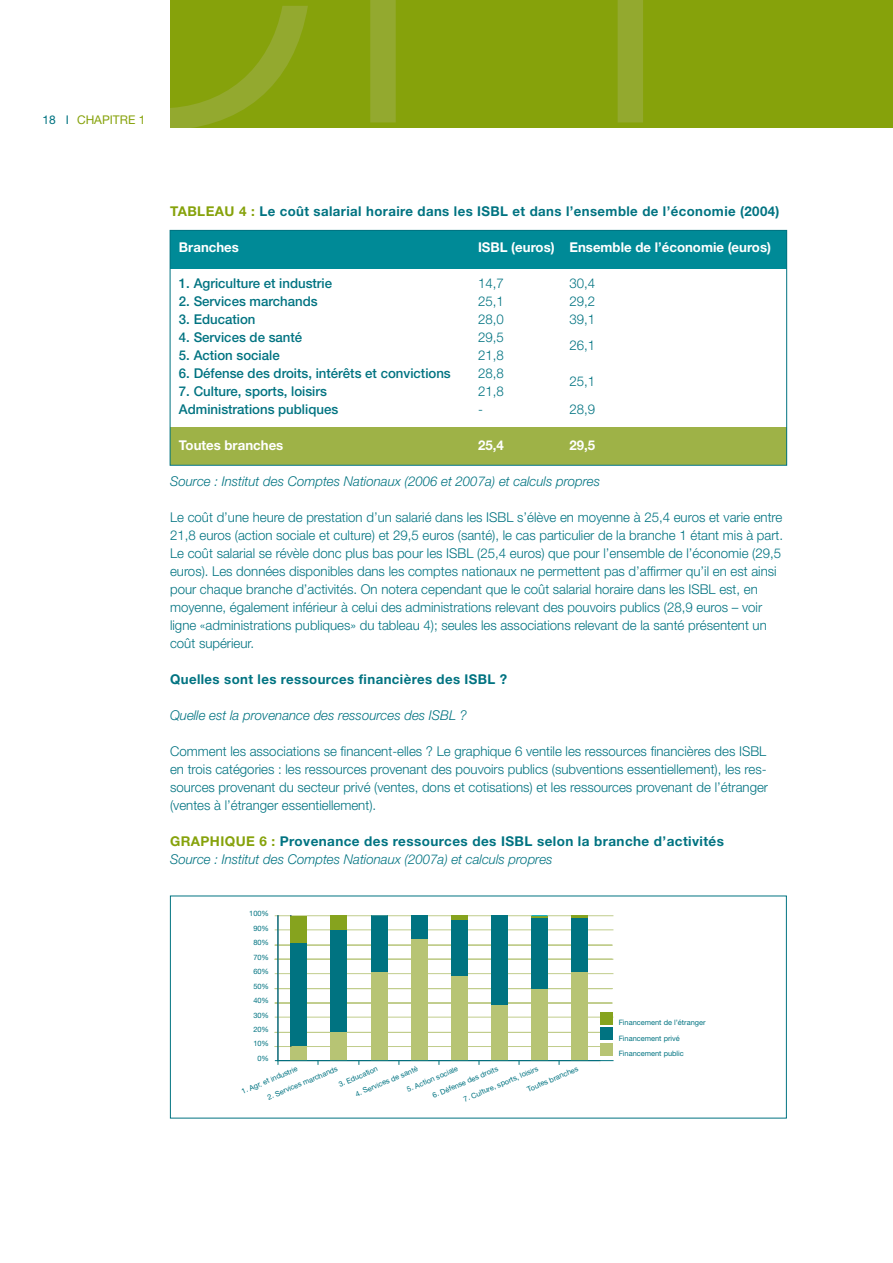
<style>
.page{position:relative;width:893px;height:1263px;background:#fff}
.page>*{position:absolute;margin:0;border:0;box-sizing:border-box;transform-origin:0 0}
.t1{font:300 13.5px/18px "Helvetica Neue";color:#007381}
.t2{font:italic 300 13.5px/18px "Helvetica Neue";color:#007381}
.t3{font:500 13.5px "Helvetica Neue";color:#007381}
.t4{font:700 13.5px "Helvetica Neue";letter-spacing:.03em;color:#007381}
.t5{font:700 13.5px "Helvetica Neue";color:#fff}
.t6{font:700 13.5px "Helvetica Neue";color:#86a20b}
.t7{font:12px "Helvetica Neue";color:#86a20b}
.t8{font:7.35px/15.6px "Helvetica Neue";color:#007381}
.s1{color:#007381}
.s2{color:#86a20b}
.s3{font-weight:700;font-style:normal;color:#86a20b}
.s4{font-weight:700;font-style:normal}
</style>
<div class="page">
<div style="left:170px;top:427px;width:617px;height:38px;background:#9eb247"></div>
<div style="left:170px;top:229px;width:617px;height:39px;background:#008a97"></div>
<div style="left:170px;top:0;width:723px;height:128px;background:#86a20b"></div>
<svg style="left:170px;top:6px;width:138px;height:122px"></svg>
<svg style="left:370px;top:0;width:273px;height:122px"></svg>
<div style="left:170px;top:230px;width:617px;height:236px;border:1px solid #007381"></div>
<hr style="left:275px;top:1046px;width:337px;height:1px;background:#c1cd8c">
<hr style="left:275px;top:1032px;width:337px;height:1px;background:#c1cd8c">
<hr style="left:275px;top:1017px;width:338px;height:1px;background:#c1cd8c">
<hr style="left:275px;top:1003px;width:337px;height:1px;background:#c1cd8c">
<hr style="left:275px;top:988px;width:337px;height:1px;background:#c1cd8c">
<hr style="left:275px;top:973px;width:338px;height:1px;background:#c1cd8c">
<hr style="left:275px;top:959px;width:338px;height:1px;background:#c1cd8c">
<hr style="left:275px;top:945px;width:337px;height:1px;background:#c1cd8c">
<hr style="left:275px;top:929px;width:338px;height:1px;background:#c1cd8c">
<hr style="left:275px;top:915px;width:338px;height:1px;background:#c1cd8c">
<div style="left:600px;top:1012px;width:13px;height:13px;background:#86a31e"></div>
<div style="left:600px;top:1027px;width:13px;height:13px;background:#007381"></div>
<div style="left:600px;top:1043px;width:13px;height:13px;background:#b7c474"></div>
<div style="left:290px;top:1046px;width:16px;height:14px;background:#b7c474"></div>
<div style="left:330px;top:1031px;width:16px;height:29px;background:#b7c474"></div>
<div style="left:371px;top:972px;width:16px;height:88px;background:#b7c474"></div>
<div style="left:411px;top:939px;width:16px;height:121px;background:#b7c474"></div>
<div style="left:451px;top:975px;width:16px;height:85px;background:#b7c474"></div>
<div style="left:491px;top:1005px;width:16px;height:55px;background:#b7c474"></div>
<div style="left:531px;top:988px;width:17px;height:72px;background:#b7c474"></div>
<div style="left:571px;top:972px;width:17px;height:88px;background:#b7c474"></div>
<div style="left:290px;top:942px;width:16px;height:104px;background:#007381"></div>
<div style="left:330px;top:930px;width:16px;height:101px;background:#007381"></div>
<div style="left:371px;top:916px;width:16px;height:56px;background:#007381"></div>
<div style="left:411px;top:916px;width:16px;height:23px;background:#007381"></div>
<div style="left:451px;top:920px;width:16px;height:55px;background:#007381"></div>
<div style="left:491px;top:916px;width:16px;height:89px;background:#007381"></div>
<div style="left:531px;top:917px;width:17px;height:71px;background:#007381"></div>
<div style="left:571px;top:918px;width:17px;height:54px;background:#007381"></div>
<div style="left:290px;top:916px;width:16px;height:26px;background:#86a31e"></div>
<div style="left:330px;top:916px;width:16px;height:14px;background:#86a31e"></div>
<hr style="left:451px;top:916px;width:16px;height:4px;background:#86a31e">
<svg style="left:531px;top:916px;width:17px;height:1px"></svg>
<svg style="left:571px;top:916px;width:17px;height:2px"></svg>
<hr style="left:278px;top:916px;width:1px;height:144px;background:#007381">
<hr style="left:278px;top:1060px;width:335px;height:1px;background:#007381">
<p class="t7" style="left:43px;top:113px;width:104px"><span class="s1">18 I</span> chapitre 1</p>
<p class="t6" style="left:170px;top:203px;width:11px">Tableau</p>
<p class="t4" style="left:239px;top:203px;width:542px"><span class="s2">4 :</span> Le coût salarial horaire dans les ISBL et dans l’ensemble de l’économie (2004)</p>
<p class="t5" style="left:179px;top:239px;width:62px">Branches</p>
<p class="t5" style="left:478px;top:239px;width:295px">ISBL (euros) Ensemble de l’économie (euros)</p>
<p class="t3" style="left:179px;top:275px;width:155px">1. Agriculture et industrie</p>
<p class="t1" style="left:478px;top:274px;width:27px">14,7</p>
<p class="t1" style="left:569px;top:274px;width:27px">30,4</p>
<p class="t3" style="left:179px;top:293px;width:140px">2. Services marchands</p>
<p class="t1" style="left:478px;top:292px;width:27px">25,1</p>
<p class="t1" style="left:569px;top:292px;width:27px">29,2</p>
<p class="t3" style="left:179px;top:311px;width:78px">3. Education</p>
<p class="t1" style="left:478px;top:310px;width:27px">28,0</p>
<p class="t1" style="left:569px;top:310px;width:27px">39,1</p>
<p class="t3" style="left:179px;top:329px;width:125px">4. Services de santé</p>
<p class="t1" style="left:478px;top:328px;width:27px">29,5</p>
<p class="t1" style="left:569px;top:335px;width:27px">26,1</p>
<p class="t3" style="left:179px;top:347px;width:102px">5. Action sociale</p>
<p class="t1" style="left:478px;top:346px;width:27px">21,8</p>
<p class="t3" style="left:179px;top:365px;width:273px">6. Défense des droits, intérêts et convictions</p>
<p class="t1" style="left:478px;top:364px;width:27px">28,8</p>
<p class="t1" style="left:569px;top:371px;width:27px">25,1</p>
<p class="t3" style="left:179px;top:383px;width:150px">7. Culture, sports, loisirs</p>
<p class="t1" style="left:478px;top:382px;width:27px">21,8</p>
<p class="t3" style="left:179px;top:401px;width:161px">Administrations publiques</p>
<p class="t1" style="left:478px;top:400px;width:6px">-</p>
<p class="t1" style="left:569px;top:400px;width:27px">28,9</p>
<p class="t5" style="left:179px;top:437px;width:106px">Toutes branches</p>
<p class="t5" style="left:478px;top:437px;width:27px">25,4</p>
<p class="t5" style="left:569px;top:437px;width:27px">29,5</p>
<p class="t2" style="left:170px;top:472px;width:432px">Source : Institut des Comptes Nationaux (2006 et 2007a) et calculs propres</p>
<p class="t1" style="left:170px;top:508px;width:614px">Le coût d’une heure de prestation d’un salarié dans les ISBL s’élève en moyenne à 25,4 euros et varie entre 21,8 euros (action sociale et culture) et 29,5 euros (santé), le cas particulier de la branche 1 étant mis à part.<br>Le coût salarial se révèle donc plus bas pour les ISBL (25,4 euros) que pour l’ensemble de l’économie (29,5 euros). Les données disponibles dans les comptes nationaux ne permettent pas d’affirmer qu’il en est ainsi pour chaque branche d’activités. On notera cependant que le coût salarial horaire dans les ISBL est, en moyenne, également inférieur à celui des administrations relevant des pouvoirs publics (28,9 euros – voir ligne «administrations publiques» du tableau 4); seules les associations relevant de la santé présentent un coût supérieur.</p>
<p class="t4" style="left:170px;top:671px;width:339px">Quelles sont les ressources financières des ISBL ?</p>
<p class="t2" style="left:170px;top:706px;width:298px">Quelle est la provenance des ressources des ISBL ?</p>
<p class="t1" style="left:170px;top:742px;width:599px">Comment les associations se financent-elles ? Le graphique 6 ventile les ressources financières des ISBL en trois catégories : les ressources provenant des pouvoirs publics (subventions essentiellement), les res&shy;sources provenant du secteur privé (ventes, dons et cotisations) et les ressources provenant de l’étranger (ventes à l’étranger essentiellement).</p>
<p class="t6" style="left:170px;top:833px;width:11px">gra</p>
<p class="t6" style="left:201px;top:833px;width:20px">phique</p>
<p class="t2" style="left:170px;top:832px;width:555px;text-indent:89px"><span class="s3">6 :</span> <span class="s4">Provenance des ressources des ISBL selon la branche d’activités<br></span>Source : Institut des Comptes Nationaux (2007a) et calculs propres</p>
<p class="t8" style="left:249px;top:905px;width:21px">100%</p>
<p class="t8" style="left:253px;top:920px;width:17px">90%</p>
<p class="t8" style="left:253px;top:934px;width:17px">80%</p>
<p class="t8" style="left:253px;top:949px;width:17px">70%</p>
<p class="t8" style="left:253px;top:964px;width:17px">60%</p>
<p class="t8" style="left:253px;top:978px;width:17px">50%</p>
<p class="t8" style="left:253px;top:992px;width:17px">40%</p>
<p class="t8" style="left:253px;top:1007px;width:17px">30%</p>
<p class="t8" style="left:253px;top:1022px;width:17px">20%</p>
<p class="t8" style="left:253px;top:1036px;width:17px">10%</p>
<p class="t8" style="left:257px;top:1050px;width:13px">0%</p>
<p class="t8" style="left:353px;top:1087px;width:69px;rotate:-23deg">4. Services de santé</p>
<p class="t8" style="left:404px;top:1082px;width:56px;rotate:-23deg">5. Action sociale</p>
<p class="t8" style="left:239px;top:1084px;width:62px;rotate:-23deg">1. Agr. et industrie</p>
<p class="t8" style="left:518px;top:1068px;width:56px;text-indent:-63px;rotate:-23deg">7. Culture, sports, loisirs<br>Toutes branches</p>
<p class="t8" style="left:430px;top:1088px;width:72px;rotate:-23deg">6. Défense des droits</p>
<p class="t8" style="left:265px;top:1090px;width:77px;rotate:-23deg">2. Services marchands</p>
<p class="t8" style="left:336px;top:1077px;width:43px;rotate:-23deg">3. Education</p>
<p class="t8" style="left:619px;top:1014px;width:88px">Financement de l’étranger<br>Financement privé<br>Financement public</p>
</div>
